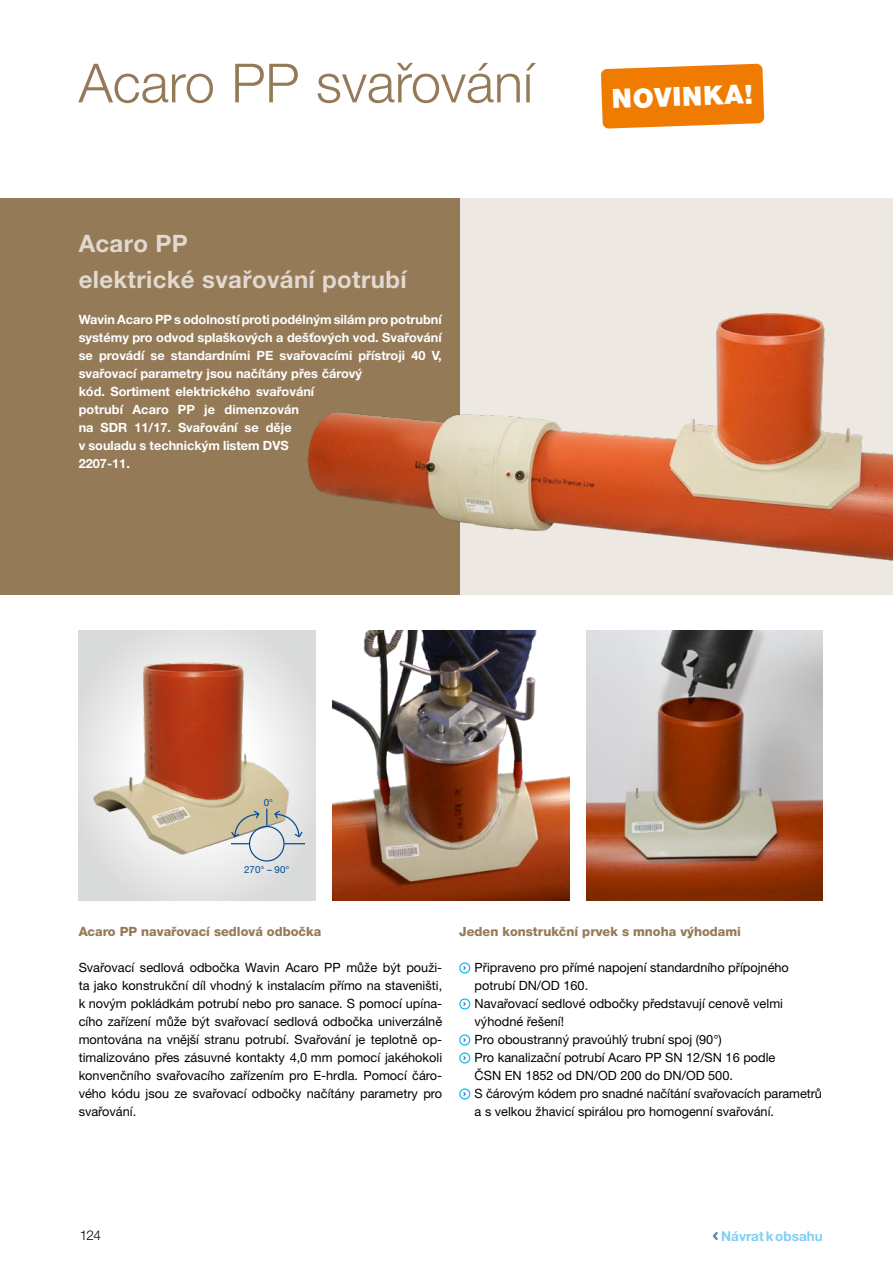
<style>
.page{position:relative;width:893px;height:1263px;background:#fff}
.page>*{position:absolute;margin:0;border:0;box-sizing:border-box;transform-origin:0 0}
.t1{font:300 54px "Helvetica Neue LT Pro";color:#957a58}
.t2{font:900 26.55px "Helvetica Neue CE";color:#fff}
.t3{font:700 24px/36px "Helvetica Neue LT Pro";letter-spacing:.015em;color:#e1d9cf}
.t4{font:700 13.5px "Helvetica Neue CE";color:#7ecff5}
.t5{font:300 13.5px "Helvetica Neue LT Pro";color:#000}
.t6{font:12.75px/18px "Helvetica Neue CE";color:#000;text-align:justify}
.t7{font:700 12.75px/18px "Helvetica Neue CE";color:#fff}
.t8{font:800 12.75px "Helvetica Neue LT Pro";color:#957a58}
.t9{font:9.75px "Helvetica Neue CE";color:#004993}
</style>
<div class="page">
<div style="left:442px;top:198px;width:451px;height:396px;background:#ede8e2"></div>
<img style="left:332px;top:630px;width:237px;height:270px">
<div style="left:0;top:198px;width:459px;height:396px;background:#957a58"></div>
<svg style="left:79px;top:630px;width:236px;height:270px;background:#dfe0e0"></svg>
<img style="left:79px;top:644px;width:236px;height:213px">
<div style="left:249px;top:826px;width:36px;height:35px;border:1px solid #004993;border-radius:50%"></div>
<svg style="left:273px;top:809px;width:32px;height:35px"></svg>
<svg style="left:232px;top:809px;width:35px;height:35px"></svg>
<div style="left:459px;top:962px;width:11px;height:11px;border:1px solid #05bbee;border-radius:50%"></div>
<div style="left:459px;top:998px;width:11px;height:11px;border:1px solid #05bbee;border-radius:50%"></div>
<div style="left:459px;top:1034px;width:11px;height:11px;border:1px solid #05bbee;border-radius:50%"></div>
<div style="left:459px;top:1052px;width:11px;height:11px;border:1px solid #05bbee;border-radius:50%"></div>
<div style="left:459px;top:1088px;width:11px;height:11px;border:1px solid #05bbee;border-radius:50%"></div>
<svg style="left:601px;top:64px;width:163px;height:65px;background:#f08818"></svg>
<img style="left:307px;top:302px;width:586px;height:271px">
<img style="left:586px;top:630px;width:237px;height:270px">
<svg style="left:712px;top:1232px;width:6px;height:8px"></svg>
<h1 class="t1" style="left:79px;top:50px;width:456px">Acaro PP svařování</h1>
<h3 class="t3" style="left:79px;top:225px;width:329px">Acaro PP<br>elektrické svařování potrubí</h3>
<p class="t7" style="left:79px;top:311px;width:365px">Wavin Acaro PP s odolností proti podélným silám pro potrubní systémy pro odvod splaškových a dešťových vod. Svařování se provádí se standardními PE svařovacími přístroji 40 V, svařovací parametry jsou načítány přes čárový<br>kód. Sortiment elektrického svařování<br>potrubí Acaro PP je dimenzován<br>na SDR 11/17. Svařování se děje<br>v souladu s technickým listem DVS<br>2207-11.</p>
<h2 class="t2" style="left:611px;top:82px;width:143px;rotate:-2deg">NOVINKA!</h2>
<p class="t9" style="left:264px;top:796px;width:11px">0°</p>
<p class="t9" style="left:244px;top:863px;width:47px">270° – 90°</p>
<p class="t8" style="left:79px;top:924px;width:244px">Acaro PP navařovací sedlová odbočka</p>
<p class="t6" style="left:79px;top:958px;width:365px">Svařovací sedlová odbočka Wavin Acaro PP může být použi&shy;ta jako konstrukční díl vhodný k instalacím přímo na staveništi, k novým pokládkám potrubí nebo pro sanace. S pomocí upína&shy;cího zařízení může být svařovací sedlová odbočka univerzálně montována na vnější stranu potrubí. Svařování je teplotně op&shy;timalizováno přes zásuvné kontakty 4,0 mm pomocí jakéhokoli konvenčního svařovacího zařízením pro E-hrdla. Pomocí čáro&shy;vého kódu jsou ze svařovací odbočky načítány parametry pro svařování.</p>
<p class="t8" style="left:459px;top:924px;width:283px">Jeden konstrukční prvek s mnoha výhodami</p>
<p class="t6" style="left:475px;top:958px;width:349px;text-align:left">Připraveno pro přímé napojení standardního přípojného potrubí DN/OD 160.<br>Navařovací sedlové odbočky představují cenově velmi výhodné řešení!<br>Pro oboustranný pravoúhlý trubní spoj (90°)<br>Pro kanalizační potrubí Acaro PP SN 12/SN 16 podle<br>ČSN EN 1852 od DN/OD 200 do DN/OD 500.<br>S čárovým kódem pro snadné načítání svařovacích parametrů a s velkou žhavicí spirálou pro homogenní svařování.</p>
<p class="t5" style="left:80px;top:1227px;width:23px">124</p>
<p class="t4" style="left:721px;top:1227px;width:103px">Návrat kobsahu</p>
</div>
